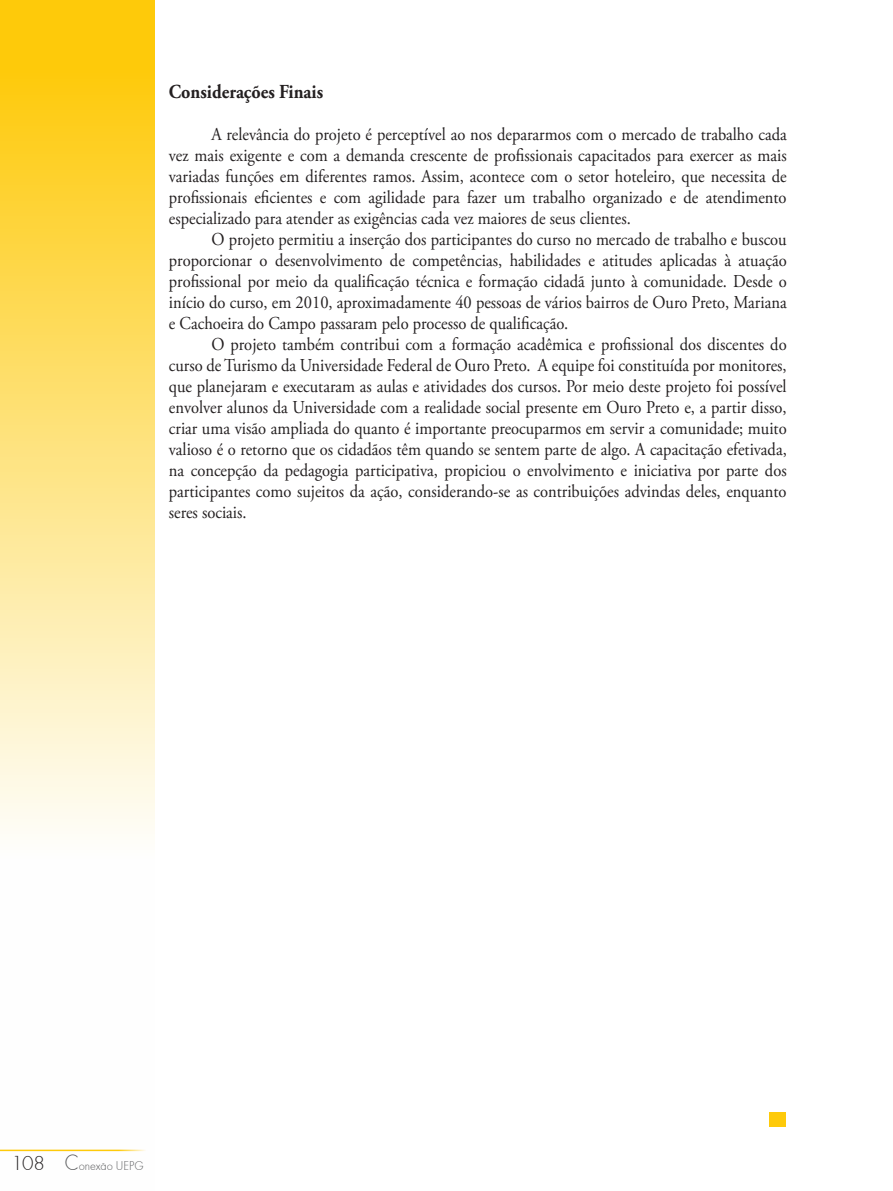
<style>
.page{position:relative;width:893px;height:1191px;background:#fff}
.page>*{position:absolute;margin:0;border:0;box-sizing:border-box;transform-origin:0 0}
.t1{font:700 19.8px "Adobe Garamond Pro";color:#231f20;scale:.91 1}
.t2{font:18.15px/21px "Adobe Garamond Pro";color:#231f20;text-align:justify;scale:.91 1}
.t3{font:13.2px "Futura TEE Ligh";color:#57585a;scale:.91 1}
.s1{font-size:21px;color:#231f20}
.s2{font-size:23.1px}
</style>
<div class="page">
<svg style="left:0;top:0;width:155px;height:1152px"></svg>
<hr style="left:0;top:1149px;width:149px;height:2px;background:#feca0a">
<div style="left:770px;top:1112px;width:16px;height:15px;background:#feca0a"></div>
<p class="t1" style="left:169px;top:80px;width:171px">Considerações Finais</p>
<p class="t2" style="left:169px;top:124px;width:680px;text-indent:43px">A relevância do projeto é perceptível ao nos depararmos com o mercado de trabalho cada vez mais exigente e com a demanda crescente de profissionais capacitados para exercer as mais variadas funções em diferentes ramos. Assim, acontece com o setor hoteleiro, que necessita de profissionais eficientes e com agilidade para fazer um trabalho organizado e de atendimento especializado para atender as exigências cada vez maiores de seus clientes.</p>
<p class="t2" style="left:169px;top:229px;width:680px;text-indent:43px">O projeto permitiu a inserção dos participantes do curso no mercado de trabalho e buscou proporcionar o desenvolvimento de competências, habilidades e atitudes aplicadas à atuação profissional por meio da qualificação técnica e formação cidadã junto à comunidade. Desde o início do curso, em 2010, aproximadamente 40 pessoas de vários bairros de Ouro Preto, Mariana e Cachoeira do Campo passaram pelo processo de qualificação.</p>
<p class="t2" style="left:169px;top:334px;width:680px;text-indent:43px">O projeto também contribui com a formação acadêmica e profissional dos discentes do curso de Turismo da Universidade Federal de Ouro Preto. A equipe foi constituída por monitores, que planejaram e executaram as aulas e atividades dos cursos. Por meio deste projeto foi possível envolver alunos da Universidade com a realidade social presente em Ouro Preto e, a partir disso, criar uma visão ampliada do quanto é importante preocuparmos em servir a comunidade; muito valioso é o retorno que os cidadãos têm quando se sentem parte de algo. A capacitação efetivada, na concepção da pedagogia participativa, propiciou o envolvimento e iniciativa por parte dos participantes como sujeitos da ação, considerando-se as contribuições advindas deles, enquanto seres sociais.</p>
<p class="t3" style="left:12px;top:1158px;width:147px"><span class="s1">108</span> <span class="s2">C</span>onexao UEPG</p>
<p class="t3" style="left:102px;top:1154px;width:4px">-</p>
</div>
